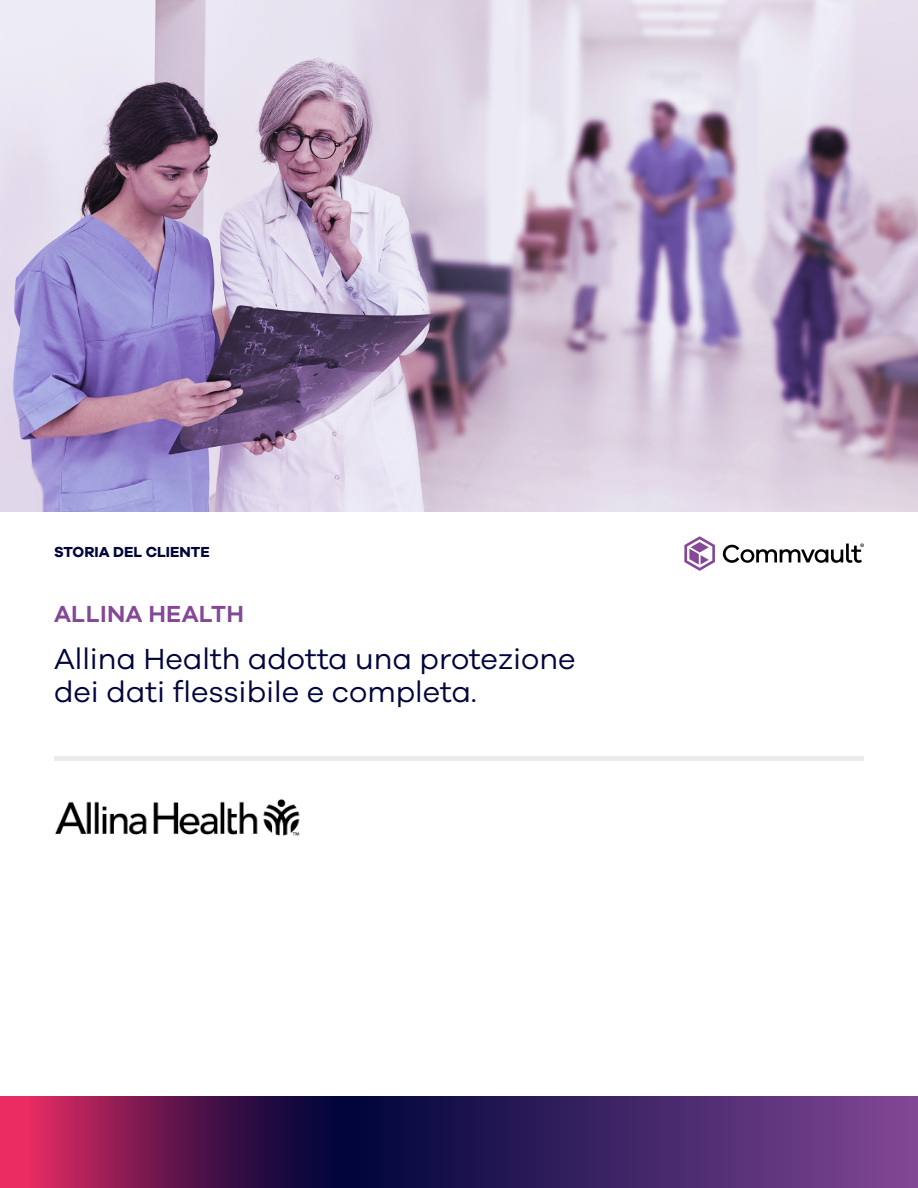
<style>
.page{position:relative;width:918px;height:1188px;background:#fff}
.page>*{position:absolute;margin:0;border:0;box-sizing:border-box;transform-origin:0 0}
.Company_Description{font:30px/33px "Galano Grotesque";color:#00053b}
.Company_Name{font:600 24px "Galano Grotesque";letter-spacing:.01em;color:#844896}
.Collateral_Label_Midnight_10pt{font:700 15px "Galano Grotesque";color:#00053b}
</style>
<div class="page">
<div style="left:54px;top:756px;width:810px;height:5px;background:#eaeaea"></div>
<svg style="left:0;top:1096px;width:918px;height:92px;background:#51205d"></svg>
<img style="left:0;top:0;width:918px;height:512px">
<svg style="left:684px;top:536px;width:31px;height:35px"></svg>
<svg style="left:722px;top:543px;width:142px;height:20px"></svg>
<img style="left:55px;top:799px;width:245px;height:37px">
<p class="Collateral_Label_Midnight_10pt" style="left:54px;top:543px;width:157px">STORIA DEL CLIENTE</p>
<p class="Company_Name" style="left:54px;top:599px;width:191px">ALLINA HEALTH</p>
<p class="Company_Description" style="left:54px;top:641px;width:523px">Allina Health adotta una protezione dei dati flessibile e completa.</p>
</div>
